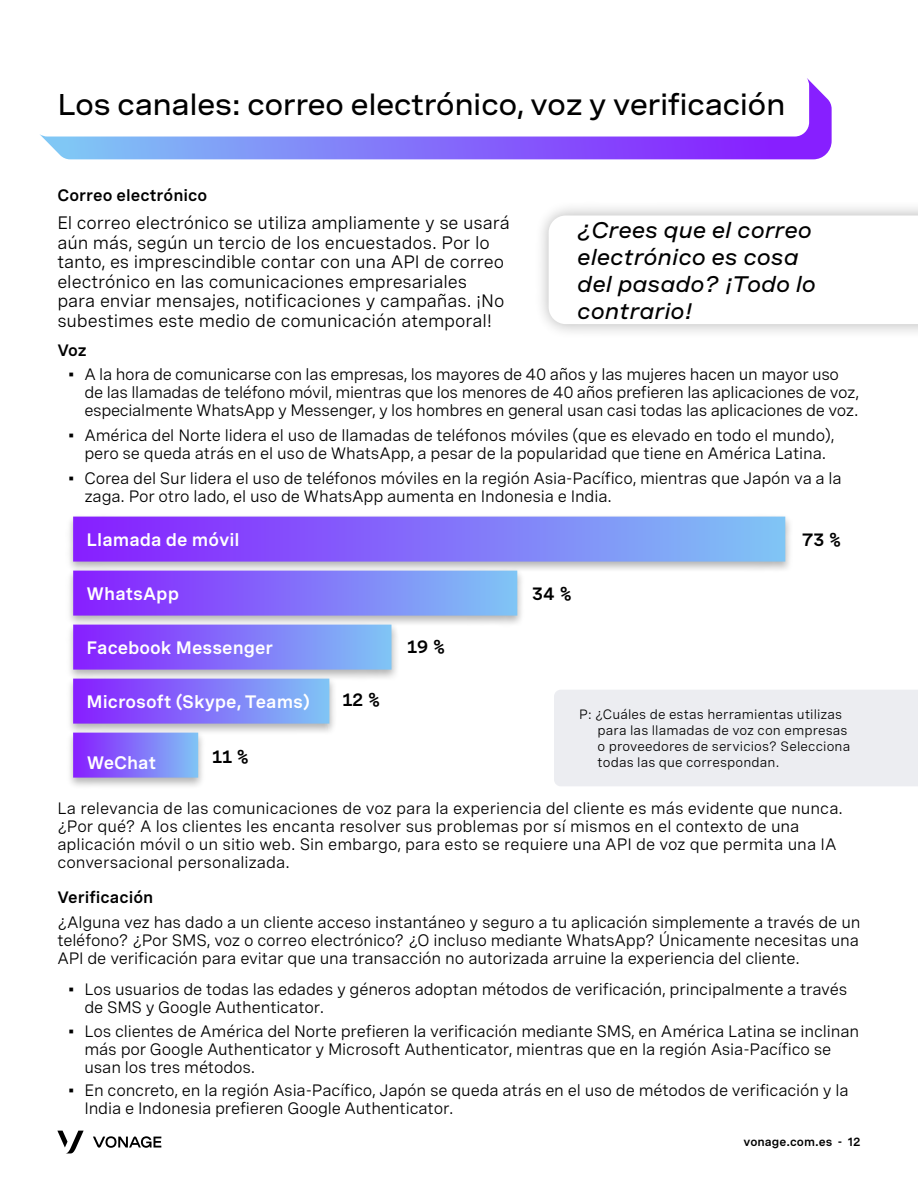
<style>
.page{position:relative;width:918px;height:1188px;background:#fff}
.page>*{position:absolute;margin:0;border:0;box-sizing:border-box;transform-origin:0 0}
._02-Headline{font:500 expanded 30px "Spezia";letter-spacing:-.02em;color:#000}
.t1{font:italic 500 expanded 22.5px/27px "Spezia";color:#000}
._01-Body_12pt{font:18px/19.5px "Spezia";letter-spacing:-.005em;color:#000}
.t2{font:600 18px "Spezia";color:#fff}
.t3{font:600 18px "Spezia Semi Mono";color:#000}
._01-Body_12pt-2{font:16.5px/18px "Spezia";letter-spacing:-.01em;color:#000}
._02-Headline-2{font:600 16.5px "Spezia";color:#000}
._01-Body_12pt-3{font:13.5px/16.2px "Spezia";letter-spacing:.01em;color:#000}
.t4{font:600 12px "Spezia";color:#000}
.s1{font-weight:600}
</style>
<div class="page">
<div style="left:65px;top:513px;width:728px;height:61px;background:#000;opacity:.3"></div>
<div style="left:73px;top:517px;width:712px;height:45px;background:linear-gradient(to right,#871cff,#80c4f5)"></div>
<div style="left:65px;top:567px;width:460px;height:61px;background:#000;opacity:.3"></div>
<div style="left:73px;top:571px;width:444px;height:45px;background:linear-gradient(to right,#871bff,#80c3f5)"></div>
<div style="left:65px;top:621px;width:334px;height:61px;background:#000;opacity:.3"></div>
<div style="left:73px;top:625px;width:318px;height:45px;background:linear-gradient(to right,#871bff,#80c3f5)"></div>
<div style="left:65px;top:675px;width:272px;height:61px;background:#000;opacity:.3"></div>
<div style="left:73px;top:679px;width:256px;height:45px;background:linear-gradient(to right,#871bff,#80c3f5)"></div>
<div style="left:65px;top:729px;width:141px;height:61px;background:#000;opacity:.3"></div>
<div style="left:73px;top:733px;width:125px;height:45px;background:linear-gradient(to right,#871bff,#80c2f5)"></div>
<svg style="left:40px;top:78px;width:792px;height:81px"></svg>
<div style="left:533px;top:200px;width:385px;height:139px;background:#000;opacity:.3"></div>
<svg style="left:549px;top:215px;width:369px;height:109px"></svg>
<div style="left:554px;top:690px;width:364px;height:96px;background:#ecedf1"></div>
<svg style="left:57px;top:1131px;width:27px;height:22px"></svg>
<svg style="left:93px;top:1136px;width:68px;height:12px"></svg>
<p class="_02-Headline" style="left:57px;top:82px;width:730px">Los canales: correo electrónico, voz y verificación</p>
<p class="_02-Headline-2" style="left:57px;top:183px;width:151px">Correo electrónico</p>
<p class="_01-Body_12pt" style="left:57px;top:212px;width:454px">El correo electrónico se utiliza ampliamente y se usará aún más, según un tercio de los encuestados. Por lo tanto, es imprescindible contar con una API de correo electrónico en las comunicaciones empresariales<br>para enviar mensajes, notificaciones y campañas. ¡No subestimes este medio de comunicación atemporal!</p>
<p class="_02-Headline-2" style="left:57px;top:337px;width:31px">Voz</p>
<p class="_01-Body_12pt-2" style="left:84px;top:364px;width:776px;text-indent:-16px"><span class="s1">•</span> A la hora de comunicarse con las empresas, los mayores de 40 años y las mujeres hacen un mayor uso de las llamadas de teléfono móvil, mientras que los menores de 40 años prefieren las aplicaciones de voz, especialmente WhatsApp y Messenger, y los hombres en general usan casi todas las aplicaciones de voz.</p>
<p class="_01-Body_12pt-2" style="left:68px;top:425px;width:768px;text-align:center"><span class="s1">•</span> América del Norte lidera el uso de llamadas de teléfonos móviles (que es elevado en todo el mundo), pero se queda atrás en el uso de WhatsApp, a pesar de la popularidad que tiene en América Latina.</p>
<p class="_01-Body_12pt-2" style="left:84px;top:468px;width:759px;text-indent:-16px"><span class="s1">•</span> Corea del Sur lidera el uso de teléfonos móviles en la región Asia-Pacífico, mientras que Japón va a la zaga. Por otro lado, el uso de WhatsApp aumenta en Indonesia e India.</p>
<p class="t1" style="left:577px;top:215px;width:240px">¿Crees que el correo electrónico es cosa del pasado? ¡Todo lo contrario!</p>
<p class="t2" style="left:87px;top:526px;width:155px">Llamada de móvil</p>
<p class="t3" style="left:802px;top:526px;width:40px">73 %</p>
<p class="t2" style="left:87px;top:580px;width:94px">WhatsApp</p>
<p class="t3" style="left:532px;top:580px;width:41px">34 %</p>
<p class="t2" style="left:87px;top:634px;width:188px">Facebook Messenger</p>
<p class="t3" style="left:407px;top:633px;width:39px">19 %</p>
<p class="t2" style="left:87px;top:688px;width:225px">Microsoft (Skype, Teams)</p>
<p class="t3" style="left:342px;top:686px;width:39px">12 %</p>
<p class="_01-Body_12pt-3" style="left:598px;top:705px;width:254px;text-indent:-18px">P: ¿Cuáles de estas herramientas utilizas para las llamadas de voz con empresas o proveedores de servicios? Selecciona todas las que correspondan.</p>
<p class="t2" style="left:87px;top:749px;width:71px">WeChat</p>
<p class="t3" style="left:212px;top:743px;width:38px">11 %</p>
<p class="_01-Body_12pt-2" style="left:57px;top:798px;width:787px">La relevancia de las comunicaciones de voz para la experiencia del cliente es más evidente que nunca. ¿Por qué? A los clientes les encanta resolver sus problemas por sí mismos en el contexto de una aplicación móvil o un sitio web. Sin embargo, para esto se requiere una API de voz que permita una IA conversacional personalizada.</p>
<p class="_02-Headline-2" style="left:57px;top:885px;width:98px">Verificación</p>
<p class="_01-Body_12pt-2" style="left:57px;top:912px;width:805px;text-align:justify">¿Alguna vez has dado a un cliente acceso instantáneo y seguro a tu aplicación simplemente a través de un teléfono? ¿Por SMS, voz o correo electrónico? ¿O incluso mediante WhatsApp? Únicamente necesitas una API de verificación para evitar que una transacción no autorizada arruine la experiencia del cliente.</p>
<p class="_01-Body_12pt-2" style="left:84px;top:979px;width:764px;text-indent:-16px"><span class="s1">•</span> Los usuarios de todas las edades y géneros adoptan métodos de verificación, principalmente a través de SMS y Google Authenticator.</p>
<p class="_01-Body_12pt-2" style="left:84px;top:1021px;width:776px;text-indent:-16px"><span class="s1">•</span> Los clientes de América del Norte prefieren la verificación mediante SMS, en América Latina se inclinan más por Google Authenticator y Microsoft Authenticator, mientras que en la región Asia-Pacífico se usan los tres métodos.</p>
<p class="_01-Body_12pt-2" style="left:84px;top:1080px;width:766px;text-indent:-16px"><span class="s1">•</span> En concreto, en la región Asia-Pacífico, Japón se queda atrás en el uso de métodos de verificación y la<br>India e Indonesia prefieren Google Authenticator.</p>
<p class="t4" style="left:744px;top:1132px;width:119px">vonage.com.es - 12</p>
</div>
